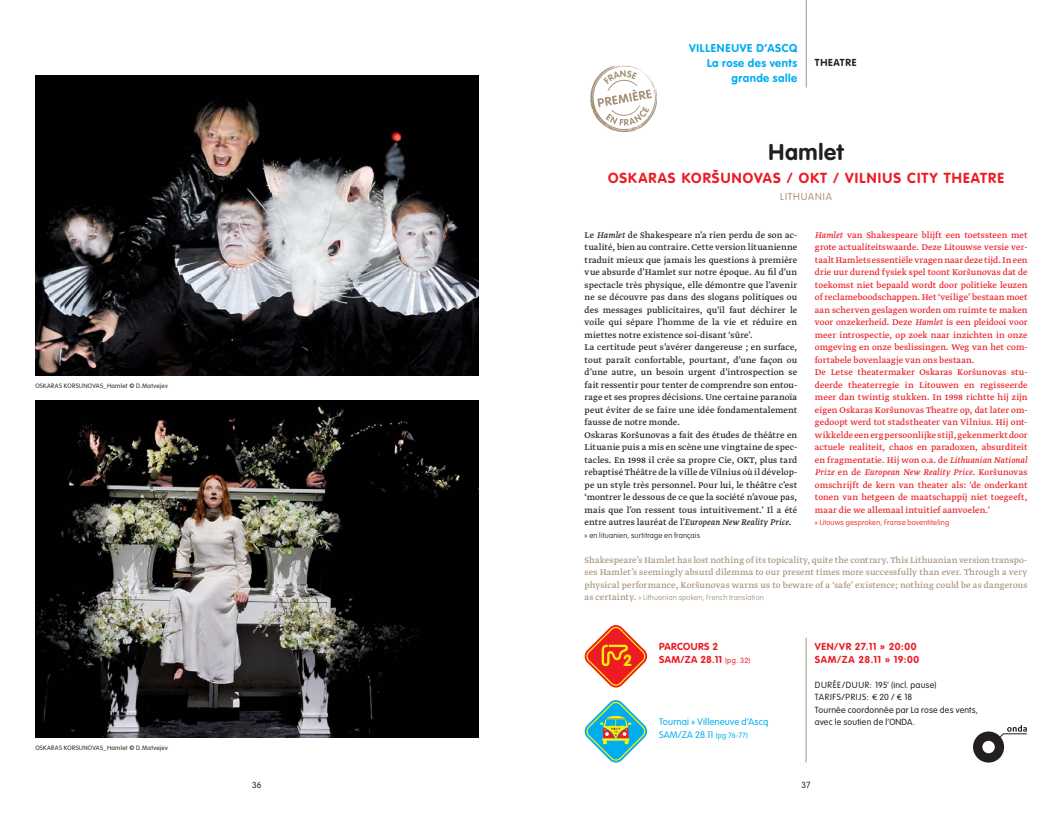
<style>
.page{position:relative;width:1063px;height:815px;background:#fff}
.page>*{position:absolute;margin:0;border:0;box-sizing:border-box;transform-origin:0 0}
.t1{font:700 22.5px "VAG Rounded";letter-spacing:.03em;color:#231f20}
.t2{font:700 15.88px "VAG Rounded";color:#fff200}
.t3{font:700 14.38px "VAG Rounded";letter-spacing:.08em;color:#ed1c24}
.t4{font:700 11.25px/15px "VAG Rounded";letter-spacing:.045em;color:#00adef;text-align:right}
.t5{font:700 10px/12.5px "VAG Rounded";letter-spacing:.06em;color:#ed1c24}
.t6{font:700 10px "VAG Rounded";letter-spacing:.04em;color:#ed1c24}
.t7{font:300 10px "VAG Rounded";letter-spacing:.09em;color:#a7927a}
.t8{font:700 10px "VAG Rounded";letter-spacing:.07em;color:#231f20}
.t9{font:9.75px/12.5px "Greta Text";letter-spacing:.01em;color:#231f20}
.t10{font:9.75px/12.5px "Greta Text";letter-spacing:.01em;color:#ed1c24}
.t11{font:9.75px/12.5px "Greta Text";letter-spacing:.015em;color:#a7927a;text-align:justify}
.t12{font:300 9.38px/12.5px "VAG Rounded";letter-spacing:.02em;color:#00adef}
.t13{font:300 8.75px/12.5px "VAG Rounded";letter-spacing:.025em;color:#231f20}
.t14{font:100 7.5px "VAG Rounded";letter-spacing:.03em;color:#a7927a}
.t15{font:100 7.5px "VAG Rounded";letter-spacing:.025em;color:#ed1c24}
.t16{font:100 7.5px "VAG Rounded";letter-spacing:.025em;color:#231f20}
.t17{font:300 6.25px "VAG Rounded";letter-spacing:.05em;color:#231f20}
.s1{font-style:italic}
.s2{font-family:"Greta Text";font-weight:400;font-size:9.75px}
.s3{font-weight:300;font-size:7.5px}
.s4{font-size:7.5px}
.s5{font-family:"Euro Sans ITC";font-weight:500}
</style>
<div class="page">
<img style="left:35px;top:75px;width:443px;height:300px">
<img style="left:35px;top:400px;width:443px;height:338px">
<svg style="left:584px;top:625px;width:63px;height:63px"></svg>
<svg style="left:973px;top:725px;width:54px;height:38px"></svg>
<svg style="left:590px;top:65px;width:67px;height:67px"></svg>
<hr style="left:806px;top:0;width:1px;height:88px;background:#a7927a">
<hr style="left:806px;top:638px;width:1px;height:125px;background:#a7927a">
<svg style="left:584px;top:700px;width:63px;height:63px"></svg>
<p class="t17" style="left:35px;top:383px;width:134px">OSKARAS KORSUNOVAS_Hamlet © D.Matvejev</p>
<p class="t17" style="left:35px;top:745px;width:134px">OSKARAS KORSUNOVAS_Hamlet © D.Matvejev</p>
<p class="t13" style="left:252px;top:779px;width:11px">36</p>
<p class="t4" style="left:689px;top:41px;width:110px">VILLENEUVE D’ASCQ<br>La rose des vents grande salle</p>
<p class="t8" style="left:815px;top:59px;width:43px">THEATRE</p>
<h1 class="t1" style="left:768px;top:143px;width:77px">Hamlet</h1>
<h3 class="t3" style="left:608px;top:171px;width:398px">OSKARAS KORŠUNOVAS / OKT / VILNIUS CITY THEATRE</h3>
<p class="t7" style="left:780px;top:192px;width:53px">LITHUANIA</p>
<p class="t9" style="left:585px;top:229px;width:214px">Le <span class="s1">Hamlet</span> de Shakespeare n’a rien perdu de son ac&shy;tualité, bien au contraire. Cette version lituanienne traduit mieux que jamais les questions à première vue absurde d’Hamlet sur notre époque. Au fil d’un spectacle très physique, elle démontre que l’avenir ne se découvre pas dans des slogans politiques ou des messages publicitaires, qu’il faut déchirer le voile qui sépare l’homme de la vie et réduire en miettes notre existence soi-disant ‘sûre’.<br>La certitude peut s’avérer dangereuse ; en surface, tout paraît confortable, pourtant, d’une façon ou d’une autre, un besoin urgent d’introspection se fait ressentir pour tenter de comprendre son entou&shy;rage et ses propres décisions. Une certaine paranoïa peut éviter de se faire une idée fondamentalement fausse de notre monde.<br>Oskaras Koršunovas a fait des études de théâtre en Lituanie puis a mis en scène une vingtaine de spec&shy;tacles. En 1998 il crée sa propre Cie, OKT, plus tard rebaptisé Théâtre de la ville de Vilnius où il dévelop&shy;pe un style très personnel. Pour lui, le théâtre c’est ‘montrer le dessous de ce que la société n’avoue pas, mais que l’on ressent tous intuitivement.’ Il a été entre autres lauréat de l’<span class="s1">European New Reality Price</span>.</p>
<p class="t16" style="left:585px;top:532px;width:117px">» en lituanien, surtitrage en français</p>
<p class="t10" style="left:815px;top:229px;width:214px"><span class="s1">Hamlet</span> van Shakespeare blijft een toetssteen met grote actualiteitswaarde. Deze Litouwse versie ver&shy;taalt Hamlets essentiële vragen naar deze tijd. In een drie uur durend fysiek spel toont Koršunovas dat de toekomst niet bepaald wordt door politieke leuzen of reclameboodschappen. Het ‘veilige’ bestaan moet aan scherven geslagen worden om ruimte te maken voor onzekerheid. Deze <span class="s1">Hamlet</span> is een pleidooi voor meer introspectie, op zoek naar inzichten in onze omgeving en onze beslissingen. Weg van het com&shy;fortabele bovenlaagje van ons bestaan.<br>De Letse theatermaker Oskaras Koršunovas stu&shy;deerde theaterregie in Litouwen en regisseerde meer dan twintig stukken. In 1998 richtte hij zijn eigen Oskaras Koršunovas Theatre op, dat later om&shy;gedoopt werd tot stadstheater van Vilnius. Hij ont&shy;wikkelde een erg persoonlijke stijl, gekenmerkt door actuele realiteit, chaos en paradoxen, absurditeit en fragmentatie. Hij won o.a. de <span class="s1">Lithuanian National Prize</span> en de <span class="s1">European New Reality Price</span>. Koršunovas omschrijft de kern van theater als: ‘de onderkant tonen van hetgeen de maatschappij niet toegeeft, maar die we allemaal intuïtief aanvoelen.’</p>
<p class="t15" style="left:815px;top:519px;width:136px">» Litouws gesproken, Franse boventiteling</p>
<p class="t11" style="left:585px;top:554px;width:444px">Shakespeare’s Hamlet has lost nothing of its topicality, quite the contrary. This Lithuanian version transpo&shy;ses Hamlet’s seemingly absurd dilemma to our present times more successfully than ever. Through a very physical performance, Koršunovas warns us to beware of a ‘safe’ existence; nothing could be as dangerous</p>
<p class="t14" style="left:585px;top:594px;width:181px"><span class="s2">as certainty.</span> » Lithuanian spoken, French translation</p>
<p class="t6" style="left:659px;top:642px;width:61px">PARCOURS 2</p>
<h2 class="t2" style="left:623px;top:654px;width:11px">2</h2>
<p class="t6" style="left:659px;top:655px;width:93px">SAM/ZA 28.11 <span class="s3">(pg. 32)</span></p>
<p class="t12" style="left:659px;top:716px;width:111px">Tournai » Villeneuve d’Ascq<br>SAM/ZA 28.11 <span class="s4">(pg 76-77)</span></p>
<p class="t5" style="left:815px;top:641px;width:106px">VEN/VR 27.11 » 20:00<br>SAM/ZA 28.11 » 19:00</p>
<p class="t13" style="left:815px;top:679px;width:164px">DURÉE/DUUR: 195’ (incl. pause)<br>TARIFS/PRIJS: <span class="s5">Ð</span> 20 / <span class="s5">Ð</span> 18<br>Tournée coordonnée par La rose des vents, avec le soutien de l’ONDA.</p>
<p class="t13" style="left:802px;top:779px;width:11px">37</p>
</div>
